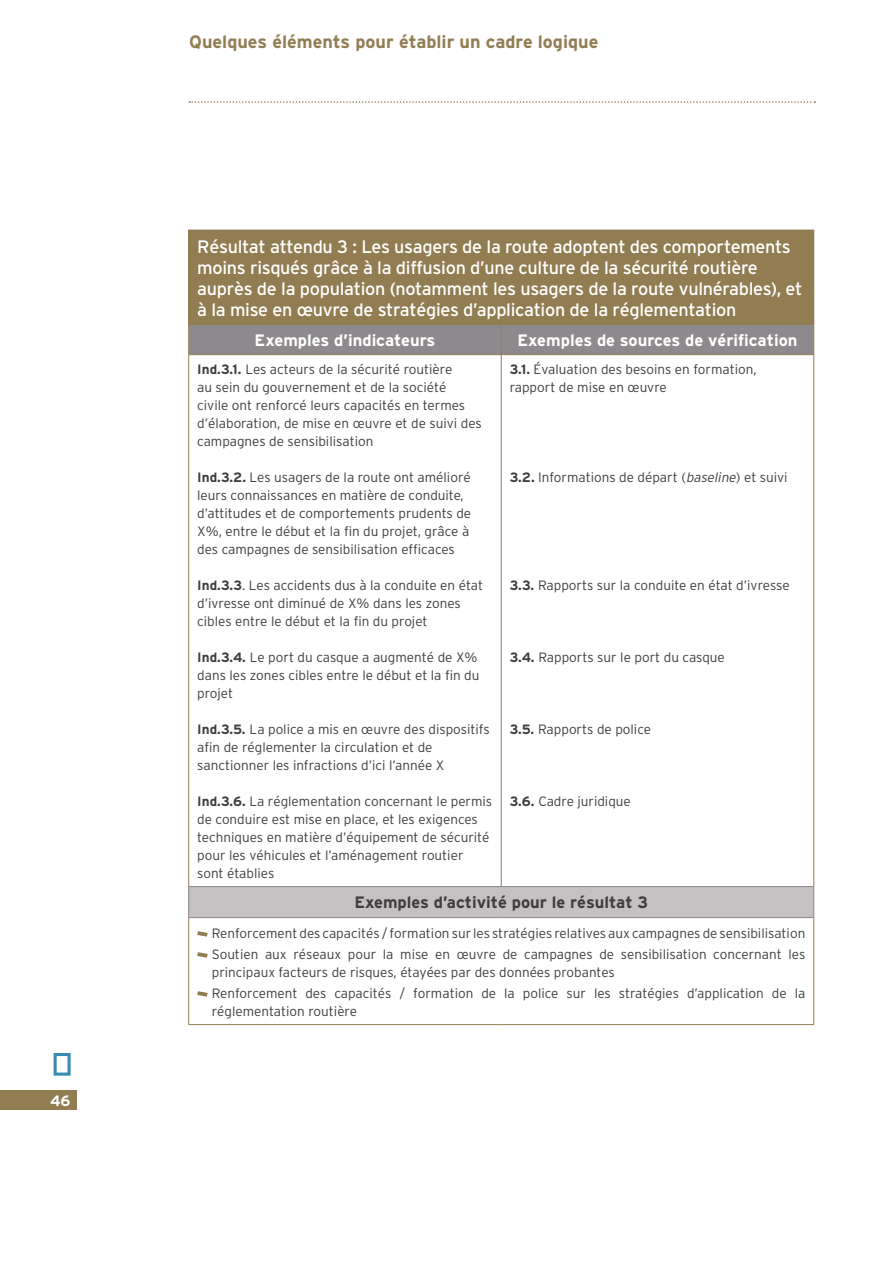
<style>
.page{position:relative;width:893px;height:1263px;background:#fff}
.page>*{position:absolute;margin:0;border:0;box-sizing:border-box;transform-origin:0 0}
.t1{font:18px/21px "Interstate";letter-spacing:-.015em;color:#fff}
.t2{font:700 18px "Interstate";color:#927d53}
.Corps{font:700 16.5px "Interstate";color:#fff}
.Corps-2{font:700 16.5px "Interstate";color:#3e3d40}
.t3{font:700 15px "Interstate";color:#fff}
.Corps-3{font:300 13.5px/18px "Interstate";color:#3e3d40}
.s1{font-weight:700}
.s2{font-style:italic}
</style>
<div class="page">
<div style="left:0;top:1091px;width:76px;height:19px;background:#927d53"></div>
<svg style="left:189px;top:101px;width:626px;height:2px"></svg>
<svg style="left:54px;top:1053px;width:17px;height:23px"></svg>
<div style="left:189px;top:230px;width:625px;height:94px;background:#927d53"></div>
<div style="left:189px;top:886px;width:625px;height:31px;background:#c5c1c2"></div>
<hr style="left:188px;top:230px;width:1px;height:94px;background:#927d53">
<div style="left:188px;top:324px;width:626px;height:31px;background:#8e898d"></div>
<hr style="left:189px;top:354px;width:312px;height:1px;background:#927d53">
<hr style="left:188px;top:355px;width:1px;height:531px;background:#927d53">
<hr style="left:501px;top:354px;width:313px;height:1px;background:#927d53">
<hr style="left:501px;top:355px;width:1px;height:531px;background:#927d53">
<hr style="left:813px;top:355px;width:1px;height:531px;background:#927d53">
<hr style="left:188px;top:918px;width:1px;height:106px;background:#927d53">
<hr style="left:813px;top:918px;width:1px;height:106px;background:#927d53">
<hr style="left:189px;top:1024px;width:312px;height:1px;background:#927d53">
<hr style="left:501px;top:1024px;width:313px;height:1px;background:#927d53">
<hr style="left:189px;top:886px;width:312px;height:1px;background:#8e898d">
<hr style="left:188px;top:887px;width:1px;height:30px;background:#8e898d">
<hr style="left:501px;top:886px;width:313px;height:1px;background:#8e898d">
<hr style="left:813px;top:887px;width:1px;height:30px;background:#8e898d">
<hr style="left:189px;top:917px;width:312px;height:1px;background:#8e898d">
<hr style="left:501px;top:917px;width:313px;height:1px;background:#8e898d">
<svg style="left:197px;top:931px;width:11px;height:6px"></svg>
<svg style="left:197px;top:952px;width:11px;height:6px"></svg>
<svg style="left:197px;top:991px;width:11px;height:6px"></svg>
<p class="t3" style="left:50px;top:1091px;width:22px">46</p>
<p class="t2" style="left:189px;top:30px;width:411px">Quelques éléments pour établir un cadre logique</p>
<p class="t1" style="left:197px;top:236px;width:607px">Résultat attendu 3 : Les usagers de la route adoptent des comportements moins risqués grâce à la diffusion d’une culture de la sécurité routière auprès de la population (notamment les usagers de la route vulnérables), et à la mise en œuvre de stratégies d’application de la réglementation</p>
<p class="Corps" style="left:255px;top:330px;width:182px">Exemples d’indicateurs</p>
<p class="Corps" style="left:517px;top:330px;width:282px">Exemples de sources de vérification</p>
<p class="Corps-3" style="left:197px;top:360px;width:286px"><span class="s1">Ind.3.1.</span> Les acteurs de la sécurité routière<br>au sein du gouvernement et de la société<br>civile ont renforcé leurs capacités en termes d’élaboration, de mise en œuvre et de suivi des campagnes de sensibilisation</p>
<p class="Corps-3" style="left:197px;top:468px;width:276px"><span class="s1">Ind.3.2.</span> Les usagers de la route ont amélioré leurs connaissances en matière de conduite, d’attitudes et de comportements prudents de X%, entre le début et la fin du projet, grâce à des campagnes de sensibilisation efficaces</p>
<p class="Corps-3" style="left:197px;top:576px;width:287px"><span class="s1">Ind.3.3</span>. Les accidents dus à la conduite en état d’ivresse ont diminué de X% dans les zones cibles entre le début et la fin du projet</p>
<p class="Corps-3" style="left:197px;top:648px;width:284px"><span class="s1">Ind.3.4.</span> Le port du casque a augmenté de X% dans les zones cibles entre le début et la fin du projet</p>
<p class="Corps-3" style="left:197px;top:720px;width:294px"><span class="s1">Ind.3.5.</span> La police a mis en œuvre des dispositifs afin de réglementer la circulation et de sanctionner les infractions d’ici l’année X</p>
<p class="Corps-3" style="left:197px;top:792px;width:297px"><span class="s1">Ind.3.6.</span> La réglementation concernant le permis de conduire est mise en place, et les exigences techniques en matière d’équipement de sécurité pour les véhicules et l’aménagement routier sont établies</p>
<p class="Corps-3" style="left:510px;top:360px;width:248px"><span class="s1">3.1.</span> Évaluation des besoins en formation, rapport de mise en œuvre</p>
<p class="Corps-3" style="left:510px;top:468px;width:279px"><span class="s1">3.2.</span> Informations de départ (<span class="s2">baseline</span>) et suivi</p>
<p class="Corps-3" style="left:510px;top:576px;width:281px"><span class="s1">3.3.</span> Rapports sur la conduite en état d’ivresse</p>
<p class="Corps-3" style="left:510px;top:648px;width:217px"><span class="s1">3.4.</span> Rapports sur le port du casque</p>
<p class="Corps-3" style="left:510px;top:720px;width:143px"><span class="s1">3.5.</span> Rapports de police</p>
<p class="Corps-3" style="left:510px;top:792px;width:123px"><span class="s1">3.6.</span> Cadre juridique</p>
<p class="Corps-2" style="left:354px;top:892px;width:295px">Exemples d’activité pour le résultat 3</p>
<p class="Corps-3" style="left:212px;top:924px;width:595px">Renforcement des capacités / formation sur les stratégies relatives aux campagnes de sensibilisation</p>
<p class="Corps-3" style="left:212px;top:945px;width:595px">Soutien aux réseaux pour la mise en œuvre de campagnes de sensibilisation concernant les principaux facteurs de risques, étayées par des données probantes</p>
<p class="Corps-3" style="left:212px;top:984px;width:595px">Renforcement des capacités / formation de la police sur les stratégies d’application de la réglementation routière</p>
</div>
